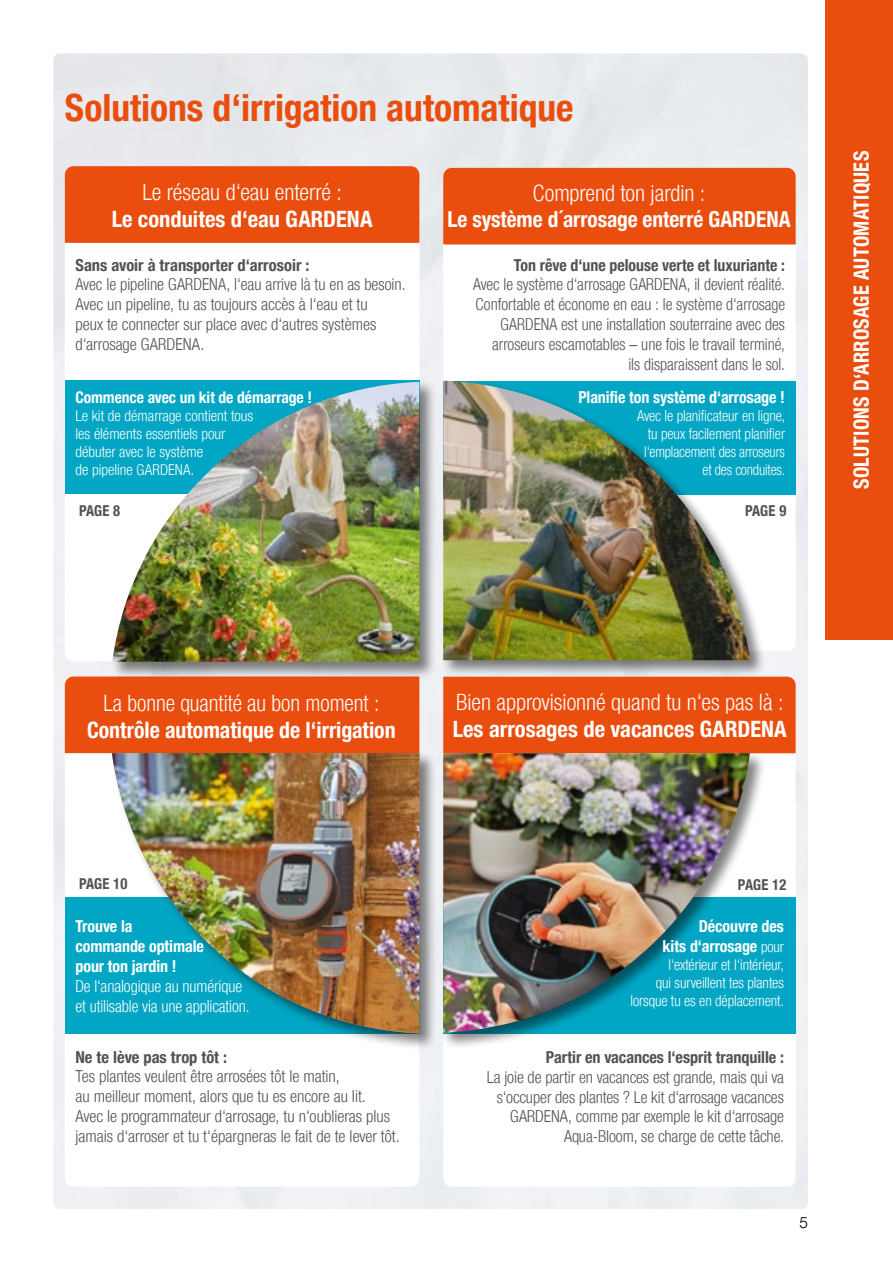
<style>
.page{position:relative;width:893px;height:1263px;background:#fff}
.page>*{position:absolute;margin:0;border:0;box-sizing:border-box;transform-origin:0 0}
.t1{font:700 37.5px "Gardena Sans Cond";color:#e94e0f}
.t2{font:22.5px "Gardena Sans Cond";color:#fff}
.t3{font:700 22.5px "Gardena Sans Cond";color:#fff}
.t4{font:700 22.05px "Gardena Sans Cond";letter-spacing:-.005em;color:#fff}
.t5{font:700 21px "Gardena Sans Cond";letter-spacing:.01em;color:#fff}
.t6{font:16.5px/19.8px "Gardena Sans Cond";color:#525251}
.t7{font:16.5px/19.8px "Gardena Sans Cond";color:#525251;text-align:right;scale:.96 1}
.t8{font:700 16.5px/19.8px "Gardena Sans Cond";letter-spacing:-.005em;color:#fff}
.t9{font:700 16.5px "Gardena Sans Cond";color:#525251}
.t10{font:16.5px/19.8px "Gardena Sans Cond";letter-spacing:-.005em;color:#fff}
.t11{font:700 16.5px "Gardena Sans Cond";color:#525251;scale:.96 1}
.t12{font:700 16.05px "Gardena Sans Cond";letter-spacing:-.005em;color:#fff}
.t13{font:15px/18px "Gardena Sans Cond";letter-spacing:-.005em;color:#fff;text-align:right}
.t14{font:700 15px "Gardena Sans Cond";color:#525251}
.t15{font:15px "Gardena Sans";color:#000}
.s1{font-weight:400;font-size:15px}
</style>
<div class="page">
<div style="left:65px;top:166px;width:354px;height:77px;background:#e94e0f"></div>
<div style="left:443px;top:168px;width:353px;height:76px;background:#e94e0f"></div>
<div style="left:65px;top:676px;width:354px;height:77px;background:#e94e0f"></div>
<div style="left:443px;top:677px;width:353px;height:76px;background:#e94e0f"></div>
<div style="left:65px;top:381px;width:354px;height:113px;background:#00a6c4"></div>
<div style="left:65px;top:898px;width:354px;height:136px;background:#00a6c4"></div>
<div style="left:443px;top:898px;width:353px;height:136px;background:#00a6c4"></div>
<div style="left:443px;top:381px;width:353px;height:113px;background:#00a6c4"></div>
<div style="left:111px;top:380px;width:325px;height:299px;background:#000;opacity:.5"></div>
<img style="left:112px;top:382px;width:307px;height:280px">
<div style="left:440px;top:379px;width:327px;height:299px;background:#000;opacity:.5"></div>
<img style="left:443px;top:381px;width:307px;height:279px">
<div style="left:111px;top:750px;width:325px;height:300px;background:#000;opacity:.5"></div>
<img style="left:112px;top:753px;width:307px;height:280px">
<div style="left:440px;top:750px;width:327px;height:300px;background:#000;opacity:.5"></div>
<img style="left:443px;top:753px;width:307px;height:280px">
<div style="left:825px;top:0;width:68px;height:640px;background:#e94e0f"></div>
<h1 class="t1" style="left:65px;top:81px;width:510px">Solutions d‘irrigation automatique</h1>
<h2 class="t2" style="left:142px;top:175px;width:201px">Le réseau d‘eau enterré :</h2>
<h2 class="t3" style="left:112px;top:203px;width:262px">Le conduites d‘eau GARDENA</h2>
<p class="t9" style="left:75px;top:253px;width:235px">Sans avoir à transporter d‘arrosoir :</p>
<p class="t6" style="left:75px;top:274px;width:332px">Avec le pipeline GARDENA, l‘eau arrive là tu en as besoin.<br>Avec un pipeline, tu as toujours accès à l‘eau et tu<br>peux te connecter sur place avec d‘autres systèmes d‘arrosage GARDENA.</p>
<p class="t12" style="left:75px;top:386px;width:238px">Commence avec un kit de démarrage !</p>
<p class="t13" style="left:75px;top:405px;width:179px;text-align:left">Le kit de démarrage contient tous les éléments essentiels pour débuter avec le système<br>de pipeline GARDENA.</p>
<h2 class="t2" style="left:533px;top:176px;width:174px">Comprend ton jardin :</h2>
<h3 class="t4" style="left:448px;top:204px;width:344px">Le système d´arrosage enterré GARDENA</h3>
<p class="t11" style="left:514px;top:253px;width:284px">Ton rêve d‘une pelouse verte et luxuriante :</p>
<p class="t7" style="left:473px;top:274px;width:326px">Avec le système d‘arrosage GARDENA, il devient réalité.<br>Confortable et économe en eau : le système d‘arrosage GARDENA est une installation souterraine avec des arroseurs escamotables – une fois le travail terminé,<br>ils disparaissent dans le sol.</p>
<p class="t8" style="left:578px;top:386px;width:208px">Planifie ton système d‘arrosage !</p>
<p class="t13" style="left:637px;top:405px;width:149px">Avec le planificateur en ligne, tu peux facilement planifier l‘emplacement des arroseurs et des conduites.</p>
<p class="t14" style="left:79px;top:500px;width:43px">PAGE 8</p>
<p class="t14" style="left:745px;top:500px;width:43px">PAGE 9</p>
<p class="t5" style="left:847px;top:489px;width:340px;rotate:-90deg">SOLUTIONS D‘ARROSAGE AUTOMATIQUES</p>
<h2 class="t2" style="left:103px;top:687px;width:277px">La bonne quantité au bon moment :</h2>
<h2 class="t3" style="left:87px;top:715px;width:310px">Contrôle automatique de l‘irrigation</h2>
<h2 class="t2" style="left:456px;top:686px;width:329px">Bien approvisionné quand tu n‘es pas là :</h2>
<h2 class="t3" style="left:453px;top:714px;width:336px">Les arrosages de vacances GARDENA</h2>
<p class="t14" style="left:79px;top:873px;width:50px">PAGE 10</p>
<p class="t14" style="left:738px;top:874px;width:50px">PAGE 12</p>
<p class="t8" style="left:75px;top:916px;width:130px">Trouve la commande optimale pour ton jardin !</p>
<p class="t10" style="left:75px;top:975px;width:176px">De l‘analogique au numérique et utilisable via une application.</p>
<p class="t9" style="left:75px;top:1045px;width:153px">Ne te lève pas trop tôt :</p>
<p class="t6" style="left:75px;top:1066px;width:326px">Tes plantes veulent être arrosées tôt le matin,<br>au meilleur moment, alors que tu es encore au lit.<br>Avec le programmateur d‘arrosage, tu n‘oublieras plus jamais d‘arroser et tu t‘épargneras le fait de te lever tôt.</p>
<p class="t8" style="left:663px;top:916px;width:123px;text-align:right">Découvre des<br>kits d‘arrosage <span class="s1">pour</span></p>
<p class="t13" style="left:630px;top:955px;width:155px">l‘extérieur et l‘intérieur,<br>qui surveillent tes plantes lorsque tu es en déplacement.</p>
<p class="t9" style="left:546px;top:1045px;width:239px">Partir en vacances l‘esprit tranquille :</p>
<p class="t6" style="left:487px;top:1066px;width:299px;text-align:right">La joie de partir en vacances est grande, mais qui va s‘occuper des plantes ? Le kit d‘arrosage vacances GARDENA, comme par exemple le kit d‘arrosage Aqua-Bloom, se charge de cette tâche.</p>
<p class="t15" style="left:800px;top:1212px;width:10px">5</p>
</div>
